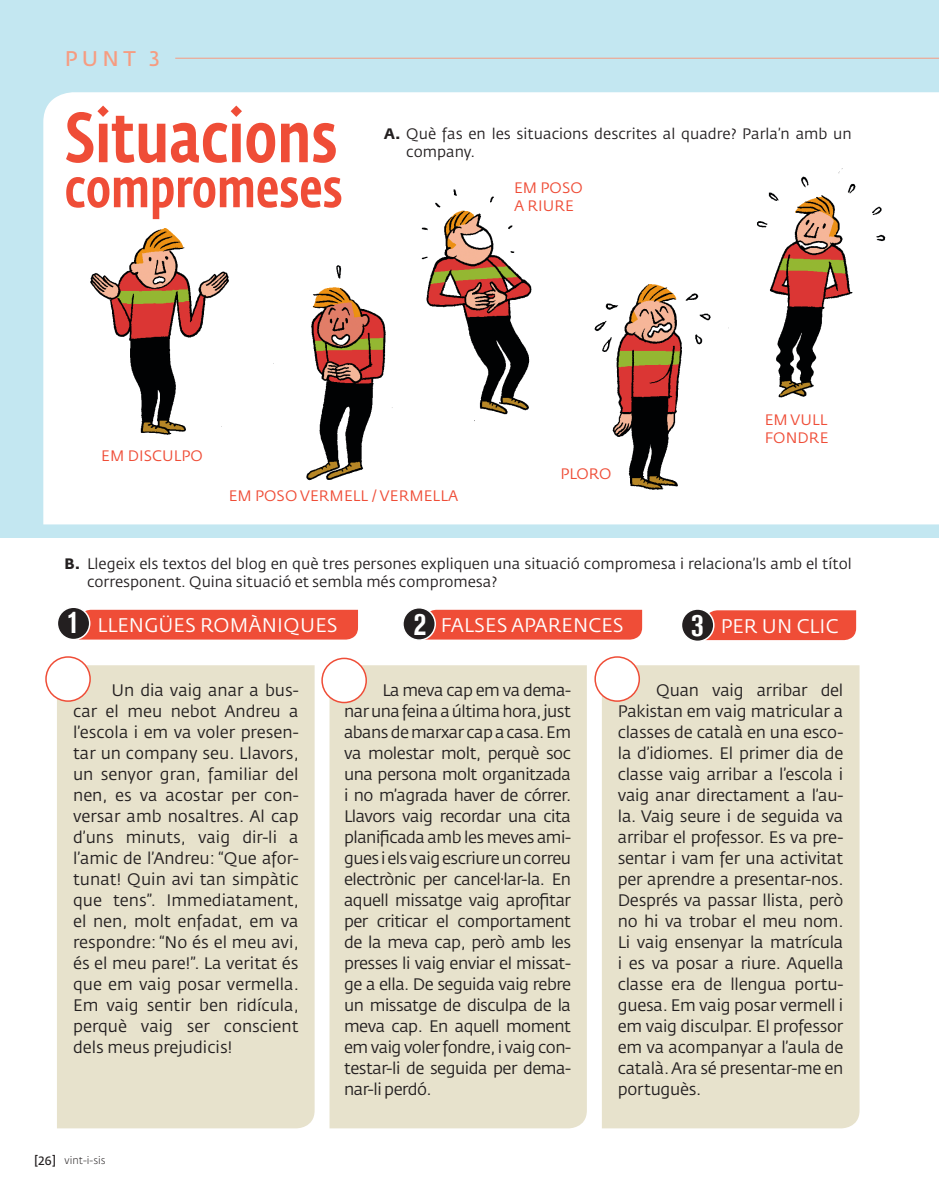
<style>
.page{position:relative;width:939px;height:1193px;background:#fff}
.page>*{position:absolute;margin:0;border:0;box-sizing:border-box;transform-origin:0 0}
._02_subtítol_cond_22{font:500 70.5px "Fedra Sans Cond Std";color:#ef4d37}
._02_subtítol_cond_22-2{font:500 54px "Fedra Sans Cond Std";color:#ef4d37}
._04_text_book_10{font:700 condensed 31.5px "Akzidenz Grotesk BE";color:#fff}
.t1{font:21px "Fedra Sans Std";color:#f69c81}
._04_text_book_10-2{font:19.5px "Fedra Sans Std";letter-spacing:.01em;color:#fff}
._04_text_book_11{font:16.5px/21px "Fedra Sans Std";letter-spacing:-.015em;color:#231f20;text-align:justify}
._03_apartats{font:15px/18px "Fedra Sans Std";color:#231f20}
._04_text_book_10-3{font:15px/18px "Fedra Sans Std";letter-spacing:.01em;color:#ef4d37}
.t2{font:12px "Fedra Sans Std";color:#231f20}
.t3{font:300 10.5px "Fedra Sans Std";color:#231f20}
.s1{font-weight:700}
</style>
<div class="page">
<div style="left:0;top:0;width:938px;height:537px;background:#c3e7f1"></div>
<div style="left:43px;top:92px;width:895px;height:432px;background:#fff"></div>
<img style="left:56px;top:147px;width:867px;height:366px">
<div style="left:329px;top:665px;width:257px;height:463px;background:#e7e2cc"></div>
<div style="left:601px;top:665px;width:258px;height:463px;background:#e7e2cc"></div>
<div style="left:57px;top:665px;width:257px;height:463px;background:#e7e2cc"></div>
<hr style="left:175px;top:58px;width:763px;height:1px;background:#f69c81">
<div style="left:427px;top:609px;width:215px;height:30px;background:#ef4d37"></div>
<div style="left:80px;top:609px;width:278px;height:30px;background:#ef4d37"></div>
<div style="left:57px;top:607px;width:33px;height:32px;background:#231f20;border-radius:50%"></div>
<div style="left:57px;top:606px;width:33px;height:34px;border:2px solid #fff;border-radius:50%"></div>
<div style="left:403px;top:607px;width:32px;height:33px;background:#231f20;border-radius:50%"></div>
<div style="left:402px;top:607px;width:34px;height:33px;border:2px solid #fff;border-radius:50%"></div>
<div style="left:706px;top:610px;width:149px;height:30px;background:#ef4d37"></div>
<div style="left:681px;top:609px;width:32px;height:32px;background:#231f20;border-radius:50%"></div>
<div style="left:680px;top:608px;width:34px;height:34px;border:2px solid #fff;border-radius:50%"></div>
<div style="left:46px;top:657px;width:44px;height:44px;background:#fff;border-radius:50%"></div>
<div style="left:45px;top:656px;width:46px;height:45px;border:2px solid #ef4d37;border-radius:50%"></div>
<div style="left:322px;top:658px;width:44px;height:44px;background:#fff;border-radius:50%"></div>
<div style="left:321px;top:657px;width:46px;height:46px;border:2px solid #ef4d37;border-radius:50%"></div>
<div style="left:595px;top:657px;width:44px;height:44px;background:#fff;border-radius:50%"></div>
<div style="left:594px;top:656px;width:46px;height:45px;border:2px solid #ef4d37;border-radius:50%"></div>
<p class="t1" style="left:65px;top:45px;width:97px">PUNT 3</p>
<p class="_02_subtítol_cond_22" style="left:65px;top:95px;width:274px">Situacions</p>
<p class="_02_subtítol_cond_22-2" style="left:65px;top:156px;width:279px">compromeses</p>
<p class="_03_apartats" style="left:406px;top:125px;width:447px;text-indent:-22px"><span class="s1">A.</span> Què fas en les situacions descrites al quadre? Parla’n amb un company.</p>
<p class="_04_text_book_10-3" style="left:514px;top:178px;width:70px">EM POSO<br>A RIURE</p>
<p class="_04_text_book_10-3" style="left:101px;top:447px;width:103px">EM DISCULPO</p>
<p class="_04_text_book_10-3" style="left:229px;top:487px;width:231px">EM POSO VERMELL / VERMELLA</p>
<p class="_04_text_book_10-3" style="left:560px;top:464px;width:52px">PLORO</p>
<p class="_04_text_book_10-3" style="left:764px;top:411px;width:65px">EM VULL<br>FONDRE</p>
<p class="_03_apartats" style="left:87px;top:555px;width:766px;text-indent:-22px"><span class="s1">B.</span> Llegeix els textos del blog en què tres persones expliquen una situació compromesa i relaciona’ls amb el títol corresponent. Quina situació et sembla més compromesa?</p>
<p class="_04_text_book_10" style="left:67px;top:604px;width:14px">1</p>
<p class="_04_text_book_10-2" style="left:97px;top:613px;width:242px">LLENGÜES ROMÀNIQUES</p>
<p class="_04_text_book_10" style="left:413px;top:605px;width:14px">2</p>
<p class="_04_text_book_10-2" style="left:440px;top:613px;width:184px">FALSES APARENCES</p>
<p class="_04_text_book_10" style="left:691px;top:606px;width:14px">3</p>
<p class="_04_text_book_10-2" style="left:720px;top:613px;width:119px">PER UN CLIC</p>
<p class="_04_text_book_11" style="left:73px;top:679px;width:227px;text-indent:38px">Un dia vaig anar a bus&shy;car el meu nebot Andreu a l’escola i em va voler presen&shy;tar un company seu. Llavors, un senyor gran, familiar del nen, es va acostar per con&shy;versar amb nosaltres. Al cap d’uns minuts, vaig dir-li a l’amic de l’Andreu: “Que afor&shy;tunat! Quin avi tan simpàtic que tens”. Immediatament, el nen, molt enfadat, em va respondre: “No és el meu avi, és el meu pare!”. La veritat és que em vaig posar vermella.<br>Em vaig sentir ben ridícula, perquè vaig ser conscient dels meus prejudicis!</p>
<p class="_04_text_book_11" style="left:344px;top:679px;width:228px;text-indent:38px">La meva cap em va dema&shy;nar una feina a última hora, just abans de marxar cap a casa. Em va molestar molt, perquè soc una persona molt organitzada i no m’agrada haver de córrer.<br>Llavors vaig recordar una cita planificada amb les meves ami&shy;gues i els vaig escriure un correu electrònic per cancel·lar-la. En aquell missatge vaig aprofitar per criticar el comportament de la meva cap, però amb les presses li vaig enviar el missat&shy;ge a ella. De seguida vaig rebre un missatge de disculpa de la meva cap. En aquell moment em vaig voler fondre, i vaig con&shy;testar-li de seguida per dema&shy;nar-li perdó.</p>
<p class="_04_text_book_11" style="left:617px;top:679px;width:227px;text-indent:38px">Quan vaig arribar del Pakistan em vaig matricular a classes de català en una esco&shy;la d’idiomes. El primer dia de classe vaig arribar a l’escola i vaig anar directament a l’au&shy;la. Vaig seure i de seguida va arribar el professor. Es va pre&shy;sentar i vam fer una activitat per aprendre a presentar-nos.<br>Després va passar llista, però no hi va trobar el meu nom.<br>Li vaig ensenyar la matrícula i es va posar a riure. Aquella classe era de llengua portu&shy;guesa. Em vaig posar vermell i em vaig disculpar. El professor em va acompanyar a l’aula de català. Ara sé presentar-me en portuguès.</p>
<p class="t2" style="left:34px;top:1152px;width:23px">[26]</p>
<p class="t3" style="left:65px;top:1153px;width:42px">vint-i-sis</p>
</div>
